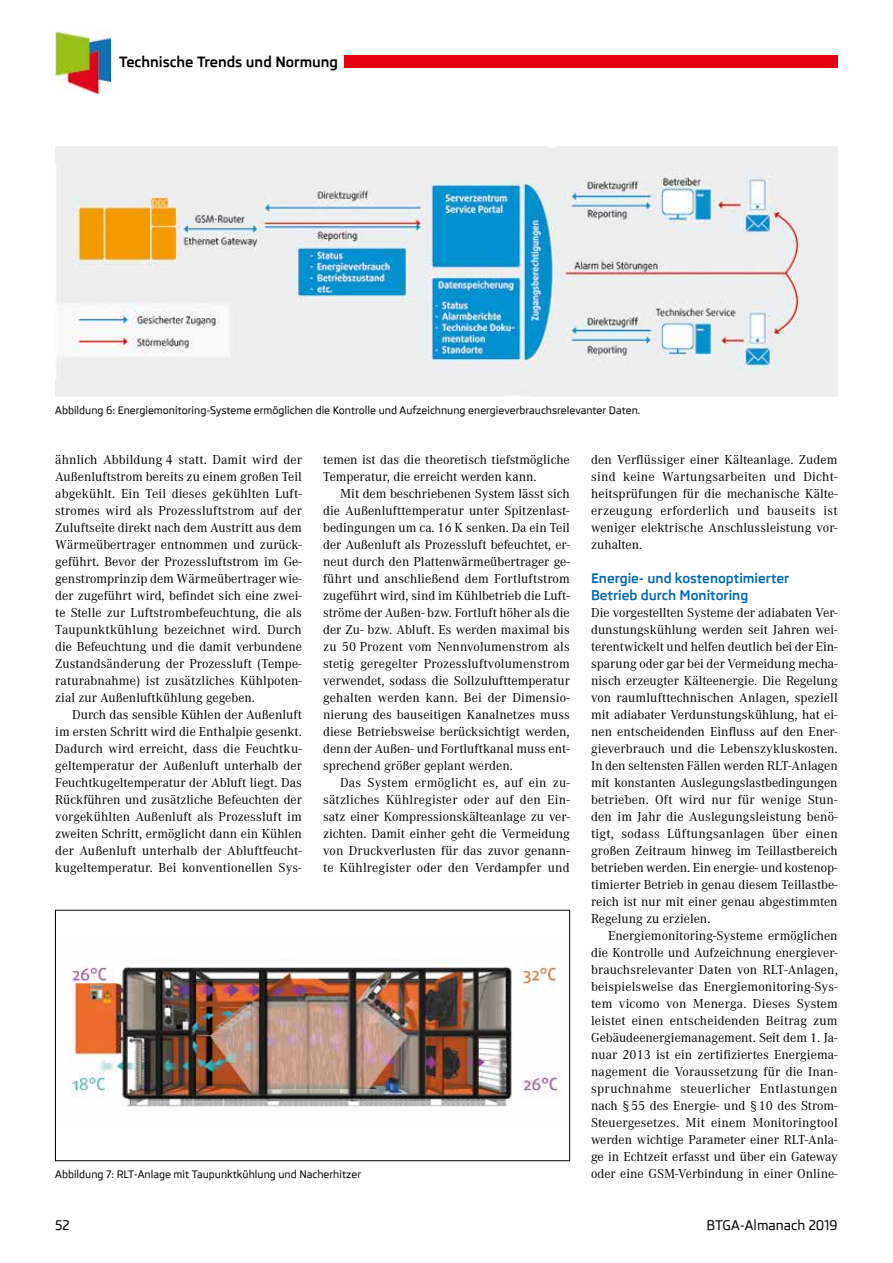
<style>
.page{position:relative;width:893px;height:1263px;background:#fff}
.page>*{position:absolute;margin:0;border:0;box-sizing:border-box;transform-origin:0 0}
.t1{font:700 14.4px "Skoda Pro";color:#000}
.t2{font:13.5px/17px "Corporate A";color:#000;text-align:justify}
.t3{font:700 13.5px/17px "Skoda Pro";color:#0069b4}
.t4{font:500 13.5px "Skoda Pro";color:#000}
.t5{font:500 10.5px "Skoda Pro";color:#000}
</style>
<div class="page">
<div style="left:344px;top:56px;width:494px;height:12px;background:#e3000f"></div>
<img style="left:55px;top:32px;width:55px;height:61px">
<img style="left:70px;top:959px;width:489px;height:148px">
<div style="left:55px;top:910px;width:515px;height:251px;border:1px solid #000"></div>
<img style="left:55px;top:147px;width:783px;height:249px">
<p class="t1" style="left:119px;top:53px;width:221px">Technische Trends und Normung</p>
<p class="t5" style="left:55px;top:404px;width:587px">Abbildung 6: Energiemonitoring-Systeme ermöglichen die Kontrolle und Aufzeichnung energieverbrauchsrelevanter Daten.</p>
<p class="t2" style="left:55px;top:451px;width:248px">ähnlich Abbildung 4 statt. Damit wird der Außenluftstrom bereits zu einem großen Teil abgekühlt. Ein Teil dieses gekühlten Luft&shy;stromes wird als Prozessluftstrom auf der Zuluftseite direkt nach dem Austritt aus dem Wärmeübertrager entnommen und zurück&shy;geführt. Bevor der Prozessluftstrom im Ge&shy;genstromprinzip dem Wärmeübertrager wie&shy;der zugeführt wird, befindet sich eine zwei&shy;te Stelle zur Luftstrombefeuchtung, die als Taupunktkühlung bezeichnet wird. Durch die Befeuchtung und die damit verbundene Zustandsänderung der Prozessluft (Tempe&shy;raturabnahme) ist zusätzliches Kühlpoten&shy;zial zur Außenluftkühlung gegeben.</p>
<p class="t2" style="left:55px;top:706px;width:248px;text-indent:17px">Durch das sensible Kühlen der Außenluft im ersten Schritt wird die Enthalpie gesenkt.<br>Dadurch wird erreicht, dass die Feuchtku&shy;geltemperatur der Außenluft unterhalb der Feuchtkugeltemperatur der Abluft liegt. Das Rückführen und zusätzliche Befeuchten der vorgekühlten Außenluft als Prozessluft im zweiten Schritt, ermöglicht dann ein Kühlen der Außenluft unterhalb der Abluftfeucht&shy;kugeltemperatur. Bei konventionellen Sys-</p>
<p class="t2" style="left:323px;top:451px;width:248px">temen ist das die theoretisch tiefstmögliche<br>Temperatur, die erreicht werden kann.</p>
<p class="t2" style="left:323px;top:485px;width:248px;text-indent:17px">Mit dem beschriebenen System lässt sich die Außenlufttemperatur unter Spitzenlast&shy;bedingungen um ca. 16 K senken. Da ein Teil der Außenluft als Prozessluft befeuchtet, er&shy;neut durch den Plattenwärmeübertrager ge&shy;führt und anschließend dem Fortluftstrom zugeführt wird, sind im Kühlbetrieb die Luft&shy;ströme der Außen- bzw. Fortluft höher als die der Zu- bzw. Abluft. Es werden maximal bis zu 50 Prozent vom Nennvolumenstrom als stetig geregelter Prozessluftvolumenstrom verwendet, sodass die Sollzulufttemperatur gehalten werden kann. Bei der Dimensio&shy;nierung des bauseitigen Kanalnetzes muss diese Betriebsweise berücksichtigt werden, denn der Außen- und Fortluftkanal muss ent&shy;sprechend größer geplant werden.</p>
<p class="t2" style="left:323px;top:774px;width:248px;text-indent:17px">Das System ermöglicht es, auf ein zu&shy;sätzliches Kühlregister oder auf den Ein&shy;satz einer Kompressionskälteanlage zu ver&shy;zichten. Damit einher geht die Vermeidung von Druckverlusten für das zuvor genann&shy;te Kühlregister oder den Verdampfer und</p>
<p class="t2" style="left:591px;top:451px;width:248px">den Verflüssiger einer Kälteanlage. Zudem sind keine Wartungsarbeiten und Dicht&shy;heitsprüfungen für die mechanische Kälte&shy;erzeugung erforderlich und bauseits ist weniger elektrische Anschlussleistung vor&shy;zuhalten.</p>
<p class="t3" style="left:591px;top:569px;width:200px">Energie- und kostenoptimierter<br>Betrieb durch Monitoring</p>
<p class="t2" style="left:591px;top:604px;width:248px">Die vorgestellten Systeme der adiabaten Ver&shy;dunstungskühlung werden seit Jahren wei&shy;terentwickelt und helfen deutlich bei der Ein&shy;sparung oder gar bei der Vermeidung mecha&shy;nisch erzeugter Kälteenergie. Die Regelung von raumlufttechnischen Anlagen, speziell mit adiabater Verdunstungskühlung, hat ei&shy;nen entscheidenden Einfluss auf den Ener&shy;gieverbrauch und die Lebenszykluskosten.<br>In den seltensten Fällen werden RLT-Anlagen mit konstanten Auslegungslastbedingungen betrieben. Oft wird nur für wenige Stun&shy;den im Jahr die Auslegungsleistung benö&shy;tigt, sodass Lüftungsanlagen über einen großen Zeitraum hinweg im Teillastbereich betrieben werden. Ein energie- und kostenop&shy;timierter Betrieb in genau diesem Teillastbe&shy;reich ist nur mit einer genau abgestimmten Regelung zu erzielen.</p>
<p class="t2" style="left:591px;top:927px;width:248px;text-indent:17px">Energiemonitoring-Systeme ermöglichen die Kontrolle und Aufzeichnung energiever&shy;brauchsrelevanter Daten von RLT-Anlagen, beispielsweise das Energiemonitoring-Sys&shy;tem vicomo von Menerga. Dieses System leistet einen entscheidenden Beitrag zum Gebäudeenergiemanagement. Seit dem 1. Ja&shy;nuar 2013 ist ein zertifiziertes Energiema&shy;nagement die Voraussetzung für die Inan&shy;spruchnahme steuerlicher Entlastungen nach §55 des Energie- und §10 des Strom-Steuergesetzes. Mit einem Monitoringtool werden wichtige Parameter einer RLT-Anla&shy;ge in Echtzeit erfasst und über ein Gateway</p>
<p class="t5" style="left:55px;top:1168px;width:307px">Abbildung 7: RLT-Anlage mit Taupunktkühlung und Nacherhitzer</p>
<p class="t2" style="left:591px;top:1165px;width:248px">oder eine GSM-Verbindung in einer Online-</p>
<p class="t4" style="left:55px;top:1217px;width:16px">52</p>
<p class="t4" style="left:707px;top:1217px;width:133px">BTGA-Almanach 2019</p>
</div>
